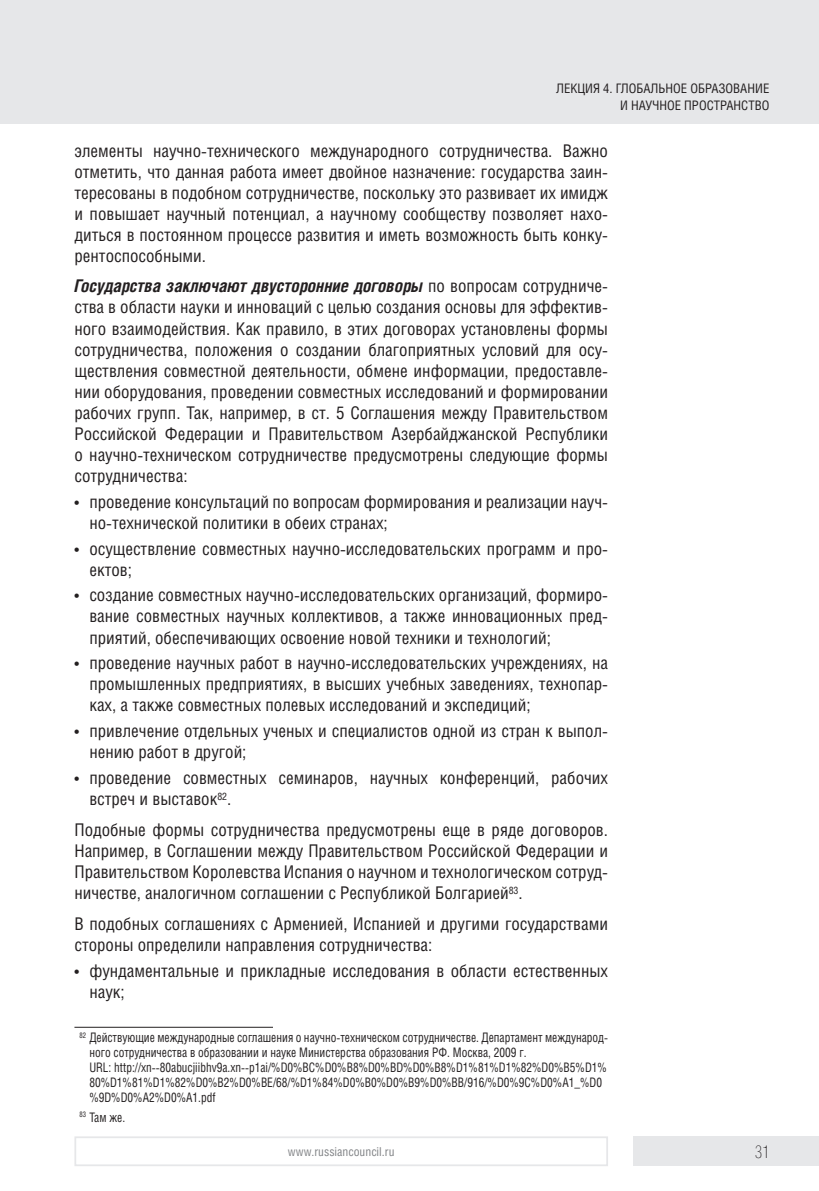
<style>
.page{position:relative;width:819px;height:1191px;background:#fff}
.page>*{position:absolute;margin:0;border:0;box-sizing:border-box;transform-origin:0 0}
.Основной_текст{font:17.5px/21px "Helios Cond";color:#231f20}
.t1{font:100 17.5px "Helios Cond";color:#231f20}
.Сноска_http{font:13.12px/14.9px "Helios Cond";color:#231f20;scale:.9 1}
.Сноска_с_чертой{font:13.12px/14.9px "Helios Cond";color:#231f20;scale:.9 1}
.Kolontitul_X_X{font:13.12px/17.5px "Helios Cond";color:#231f20;text-align:right}
.t2{font:12.25px "Helios Cond";color:#808285}
.s1{font-weight:700;font-style:italic}
</style>
<div class="page">
<div style="left:0;top:0;width:819px;height:124px;background:#e6e7e9"></div>
<div style="left:632px;top:1136px;width:187px;height:30px;background:#e6e7e9"></div>
<div style="left:74px;top:1136px;width:534px;height:30px;border:2px solid #e6e7e9"></div>
<hr style="left:74px;top:1027px;width:199px;height:1px;background:#231f20">
<p class="Kolontitul_X_X" style="left:556px;top:79px;width:215px">ЛЕКЦИЯ 4. ГЛОБАЛЬНОЕ ОБРАЗОВАНИЕ<br>И НАУЧНОЕ ПРОСТРАНСТВО</p>
<p class="Основной_текст" style="left:74px;top:140px;width:535px;text-align:justify">элементы научно-технического международного сотрудничества. Важно отметить, что данная работа имеет двойное назначение: государства заин&shy;тересованы в подобном сотрудничестве, поскольку это развивает их имидж и повышает научный потенциал, а научному сообществу позволяет нахо&shy;диться в постоянном процессе развития и иметь возможность быть конку&shy;рентоспособными.</p>
<p class="Основной_текст" style="left:74px;top:276px;width:535px;text-align:justify"><span class="s1">Государства заключают двусторонние договоры</span> по вопросам сотрудниче&shy;ства в области науки и инноваций с целью создания основы для эффектив&shy;ного взаимодействия. Как правило, в этих договорах установлены формы сотрудничества, положения о создании благоприятных условий для осу&shy;ществления совместной деятельности, обмене информации, предоставле&shy;нии оборудования, проведении совместных исследований и формировании рабочих групп. Так, например, в ст. 5 Соглашения между Правительством Российской Федерации и Правительством Азербайджанской Республики о научно-техническом сотрудничестве предусмотрены следующие формы сотрудничества:</p>
<p class="Основной_текст" style="left:89px;top:491px;width:520px;text-indent:-15px">• проведение консультаций по вопросам формирования и реализации науч&shy;но-технической политики в обеих странах;</p>
<p class="Основной_текст" style="left:89px;top:538px;width:520px;text-indent:-15px">• осуществление совместных научно-исследовательских программ и про&shy;ектов;</p>
<p class="Основной_текст" style="left:89px;top:584px;width:520px;text-align:justify;text-indent:-15px">• создание совместных научно-исследовательских организаций, формиро&shy;вание совместных научных коллективов, а также инновационных пред&shy;приятий, обеспечивающих освоение новой техники и технологий;</p>
<p class="Основной_текст" style="left:89px;top:652px;width:520px;text-align:justify;text-indent:-15px">• проведение научных работ в научно-исследовательских учреждениях, на промышленных предприятиях, в высших учебных заведениях, технопар&shy;ках, а также совместных полевых исследований и экспедиций;</p>
<p class="Основной_текст" style="left:89px;top:720px;width:520px;text-indent:-15px">• привлечение отдельных ученых и специалистов одной из стран к выпол&shy;нению работ в другой;</p>
<p class="Основной_текст" style="left:89px;top:767px;width:520px;text-indent:-15px">• проведение совместных семинаров, научных конференций, рабочих встреч и выставок<sup>82</sup>.</p>
<p class="Основной_текст" style="left:74px;top:819px;width:535px;text-align:justify">Подобные формы сотрудничества предусмотрены еще в ряде договоров.<br>Например, в Соглашении между Правительством Российской Федерации и Правительством Королевства Испания о научном и технологическом сотруд&shy;ничестве, аналогичном соглашении с Республикой Болгарией<sup>83</sup>.</p>
<p class="Основной_текст" style="left:74px;top:913px;width:535px">В подобных соглашениях с Арменией, Испанией и другими государствами стороны определили направления сотрудничества:</p>
<p class="Основной_текст" style="left:89px;top:960px;width:520px;text-indent:-15px">• фундаментальные и прикладные исследования в области естественных наук;</p>
<p class="Сноска_с_чертой" style="left:89px;top:1030px;width:577px;text-indent:-10px"><sup>82</sup> Действующие международные соглашения о научно-техническом сотрудничестве. Департамент международ&shy;ного сотрудничества в образовании и науке Министерства образования РФ. Москва, 2009 г.</p>
<p class="Сноска_http" style="left:89px;top:1059px;width:576px">URL: http://xn--80abucjiibhv9a.xn--p1ai/%D0%BC%D0%B8%D0%BD%D0%B8%D1%81%D1%82%D0%B5%D1%<br>80%D1%81%D1%82%D0%B2%D0%BE/68/%D1%84%D0%B0%D0%B9%D0%BB/916/%D0%9C%D0%A1_%D0 %9D%D0%A2%D0%A1.pdf</p>
<p class="Сноска_с_чертой" style="left:79px;top:1109px;width:52px"><sup>83</sup> Там же.</p>
<p class="t2" style="left:288px;top:1143px;width:108px">www.russiancouncil.ru</p>
<p class="t1" style="left:755px;top:1142px;width:16px">31</p>
</div>
